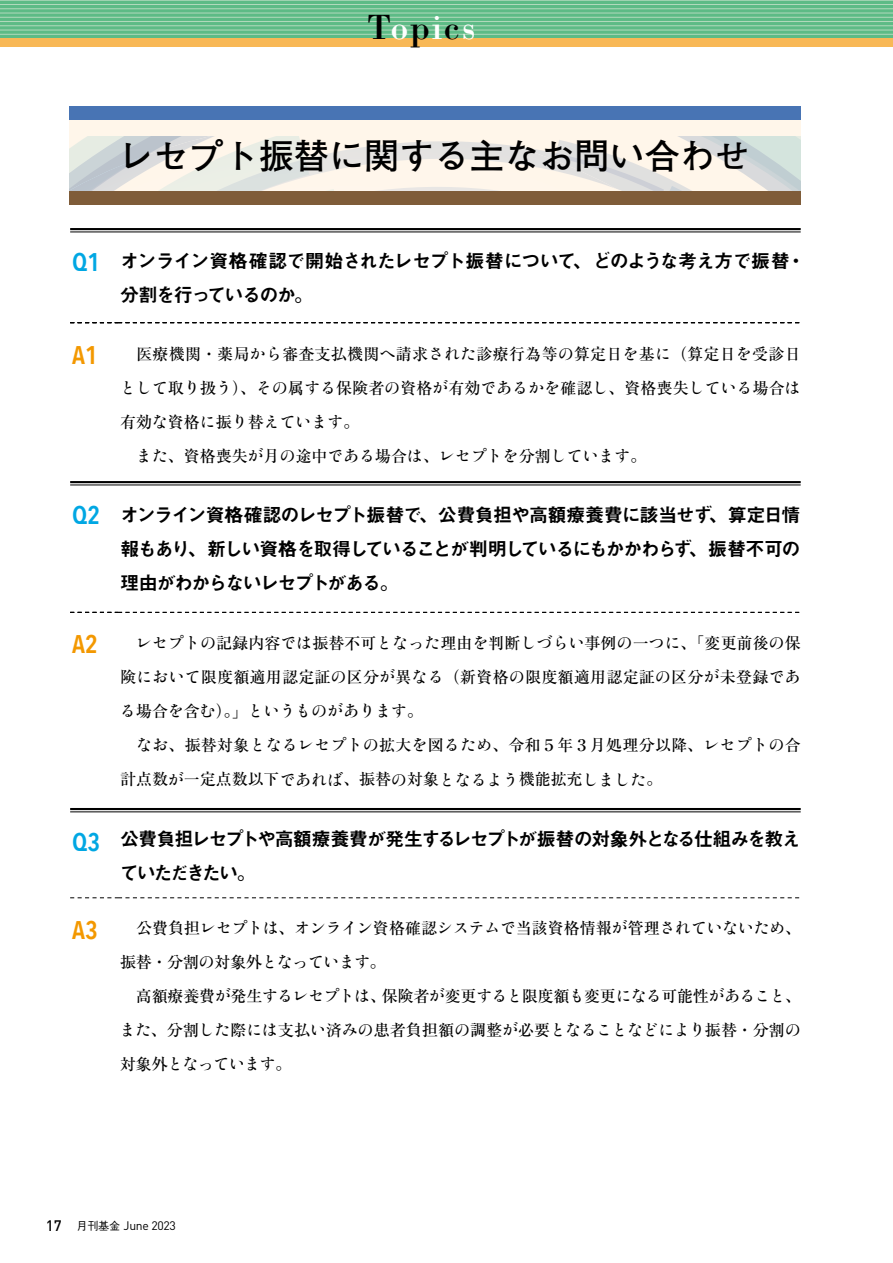
<style>
.page{position:relative;width:893px;height:1263px;background:#fff}
.page>*{position:absolute;margin:0;border:0;box-sizing:border-box;transform-origin:0 0}
.t1{font:36.15px "Bodoni";letter-spacing:.05em;color:#000}
.t2{font:700 35.1px "Futo Go B101 Pr 6";color:#000}
.t3{font:600 25.5px "Avenir Next Condensed";color:#f39800}
.t4{font:19.2px/34px "Midashi Go Pr 6 MB31";letter-spacing:-.085em;color:#000;text-align:justify}
.t5{font:19.2px/34px "Midashi Go Pr 6 MB31";letter-spacing:-.065em;color:#000}
.t6{font:16.35px "Ryumin Std Medium KO";letter-spacing:-.035em;color:#000}
.t7{font:16.35px/34px "Ryumin Std Medium KO";letter-spacing:-.055em;color:#000}
.t8{font:500 15.9px/34px "Ryumin Pr 6";letter-spacing:.02em;color:#000;text-align:right}
.t9{font:500 15.9px/34px "Ryumin Pr 6";letter-spacing:-.005em;color:#000}
.t10{font:12.15px "DIN";letter-spacing:-.025em;color:#000}
.s1{color:#fff}
.s2{font-family:"Avenir Next Condensed";font-weight:600;font-size:25.5px;color:#00a7e3}
.s3{font-family:"Avenir Next Condensed";font-weight:600;font-size:25.5px;color:#f39800}
.s4{font-family:"Ryumin Std Medium KO";font-weight:400;font-size:16.35px}
.s5{font-family:"Ryumin Pr 6";font-weight:500;font-size:15.9px}
.s6{font-family:"Hira Min Std W4";font-weight:400}
.s7{font-family:"Hira Min Std W4";font-size:15.9px}
.s8{font-weight:500;font-size:14.85px}
.s9{font-family:"Gothic BBB Pro";font-weight:500;font-size:11.1px}
</style>
<div class="page">
<svg style="left:0;top:1px;width:893px;height:37px;background:#65bd8b"></svg>
<div style="left:0;top:38px;width:893px;height:9px;background:#f8b856"></div>
<hr style="left:0;top:4px;width:893px;height:1px;background:#b2dabd">
<hr style="left:0;top:13px;width:893px;height:1px;background:#b2dabd">
<hr style="left:0;top:21px;width:893px;height:1px;background:#b2dabd">
<hr style="left:0;top:30px;width:893px;height:1px;background:#b2dabd">
<hr style="left:0;top:0;width:893px;height:1px;background:#b2dabd">
<hr style="left:0;top:9px;width:893px;height:1px;background:#b2dabd">
<hr style="left:0;top:17px;width:893px;height:1px;background:#b2dabd">
<hr style="left:0;top:26px;width:893px;height:1px;background:#b2dabd">
<hr style="left:0;top:34px;width:893px;height:1px;background:#b2dabd">
<svg style="left:70px;top:230px;width:48px;height:2px"></svg>
<svg style="left:118px;top:230px;width:683px;height:2px"></svg>
<svg style="left:70px;top:483px;width:48px;height:2px"></svg>
<svg style="left:118px;top:483px;width:683px;height:2px"></svg>
<hr style="left:70px;top:808px;width:48px;height:4px;background:#e4e4e4">
<hr style="left:118px;top:808px;width:683px;height:4px;background:#e4e4e4">
<hr style="left:70px;top:228px;width:48px;height:2px;background:#000">
<hr style="left:70px;top:232px;width:48px;height:1px;background:#000">
<hr style="left:118px;top:228px;width:683px;height:2px;background:#000">
<hr style="left:118px;top:232px;width:683px;height:1px;background:#000">
<hr style="left:70px;top:481px;width:48px;height:2px;background:#000">
<hr style="left:70px;top:485px;width:48px;height:1px;background:#000">
<hr style="left:118px;top:481px;width:683px;height:2px;background:#000">
<hr style="left:118px;top:485px;width:683px;height:1px;background:#000">
<hr style="left:70px;top:808px;width:48px;height:2px;background:#000">
<hr style="left:70px;top:811px;width:48px;height:1px;background:#000">
<svg style="left:70px;top:322px;width:730px;height:1px"></svg>
<svg style="left:70px;top:612px;width:730px;height:1px"></svg>
<hr style="left:118px;top:808px;width:683px;height:2px;background:#000">
<hr style="left:118px;top:811px;width:683px;height:1px;background:#000">
<svg style="left:70px;top:897px;width:730px;height:1px"></svg>
<div style="left:69px;top:107px;width:731px;height:96px;background:#fff6ea"></div>
<svg style="left:69px;top:137px;width:731px;height:55px"></svg>
<div style="left:69px;top:107px;width:731px;height:13px;background:#4874b4"></div>
<div style="left:69px;top:192px;width:731px;height:13px;background:#7f5c39"></div>
<p class="t1" style="left:367px;top:5px;width:110px">T<span class="s1">o</span>p<span class="s1">i</span>c<span class="s1">s</span></p>
<p class="t2" style="left:119px;top:128px;width:633px">レセプト振替に関する主なお問い合わせ</p>
<p class="t5" style="left:120px;top:243px;width:687px;text-indent:-48px"><span class="s2">Q1</span> オンライン資格確認で開始されたレセプト振替について、どのような考え方で振替・分割を行っているのか。</p>
<p class="t8" style="left:72px;top:336px;width:730px"><span class="s3">A1</span> 　医療機関・薬局<span class="s4">から</span>審査支払機関<span class="s4">へ</span>請求<span class="s4">された</span>診療行為等<span class="s4">の</span>算定日<span class="s4">を</span>基<span class="s4">に</span>（算定日<span class="s4">を</span>受診日</p>
<p class="t6" style="left:120px;top:376px;width:683px">として<span class="s5">取</span>り<span class="s5">扱</span>う<span class="s5">）、</span>その<span class="s5">属</span>する<span class="s5">保険者</span>の<span class="s5">資格</span>が<span class="s5">有効</span>であるかを<span class="s5">確認</span>し<span class="s5">、資格喪失</span>している<span class="s5">場合</span>は</p>
<p class="t6" style="left:120px;top:410px;width:241px"><span class="s5">有効</span>な<span class="s5">資格</span>に<span class="s5">振</span>り<span class="s5">替</span>えています<span class="s5">。</span></p>
<p class="t6" style="left:136px;top:444px;width:512px">また<span class="s5">、資格喪失</span>が<span class="s5">月</span>の<span class="s5">途中</span>である<span class="s5">場合</span>は<span class="s5">、</span>レセプトを<span class="s5">分割</span>しています<span class="s5">。</span></p>
<p class="t4" style="left:120px;top:497px;width:682px;text-indent:-48px"><span class="s2">Q2</span> オンライン資格確認のレセプト振替で、公費負担や高額療養費に該当せず、算定日情報もあり、新しい資格を取得していることが判明しているにもかかわらず、振替不可の理由がわからないレセプトがある。</p>
<p class="t3" style="left:72px;top:622px;width:27px">A2</p>
<p class="t8" style="left:120px;top:626px;width:682px"><span class="s4">レセプトの</span>記録内容<span class="s4">では</span>振替不可<span class="s4">となった</span>理由<span class="s4">を</span>判断<span class="s4">しづらい</span>事例<span class="s4">の</span>一<span class="s4">つに</span>、<span class="s6">「</span>変更前後<span class="s4">の</span>保険<span class="s4">において</span>限度額適用認定証<span class="s4">の</span>区分<span class="s4">が</span>異<span class="s4">なる</span>（新資格<span class="s4">の</span>限度額適用認定証<span class="s4">の</span>区分<span class="s4">が</span>未登録<span class="s4">であ</span></p>
<p class="t6" style="left:120px;top:700px;width:305px">る<span class="s5">場合</span>を<span class="s5">含</span>む<span class="s5">）。</span><span class="s7">」</span>というものがあります<span class="s5">。</span></p>
<p class="t8" style="left:120px;top:728px;width:682px;text-align:left;text-indent:16px"><span class="s4">なお</span>、振替対象<span class="s4">となるレセプトの</span>拡大<span class="s4">を</span>図<span class="s4">るため</span>、令和５年３月処理分以降、<span class="s4">レセプトの</span>合計点数<span class="s4">が</span>一定点数以下<span class="s4">であれば</span>、振替<span class="s4">の</span>対象<span class="s4">となるよう</span>機能拡充<span class="s4">しました</span>。</p>
<p class="t4" style="left:120px;top:821px;width:683px;text-indent:-48px"><span class="s2">Q3</span> 公費負担レセプトや高額療養費が発生するレセプトが振替の対象外となる仕組みを教えていただきたい。</p>
<p class="t6" style="left:72px;top:916px;width:730px"><span class="s3">A3</span> <span class="s5">　公費負担</span>レセプトは<span class="s5">、</span>オンライン<span class="s5">資格確認</span>システムで<span class="s5">当該資格情報</span>が<span class="s5">管理</span>されていないため<span class="s5">、</span></p>
<p class="t9" style="left:120px;top:944px;width:682px">振替・分割<span class="s4">の</span>対象外<span class="s4">となっています</span>。<br>　高額療養費<span class="s4">が</span>発生<span class="s4">するレセプトは</span>、保険者<span class="s4">が</span>変更<span class="s4">すると</span>限度額<span class="s4">も</span>変更<span class="s4">になる</span>可能性<span class="s4">があること</span>、</p>
<p class="t7" style="left:120px;top:1011px;width:683px">また<span class="s5">、分割</span>した<span class="s5">際</span>には<span class="s5">支払</span>い<span class="s5">済</span>みの<span class="s5">患者負担額</span>の<span class="s5">調整</span>が<span class="s5">必要</span>となることなどにより<span class="s5">振替・分割</span>の<span class="s5">対象外</span>となっています<span class="s5">。</span></p>
<p class="t10" style="left:46px;top:1218px;width:132px"><span class="s8">17</span> <span class="s9">月刊基金</span> June 2023</p>
</div>
